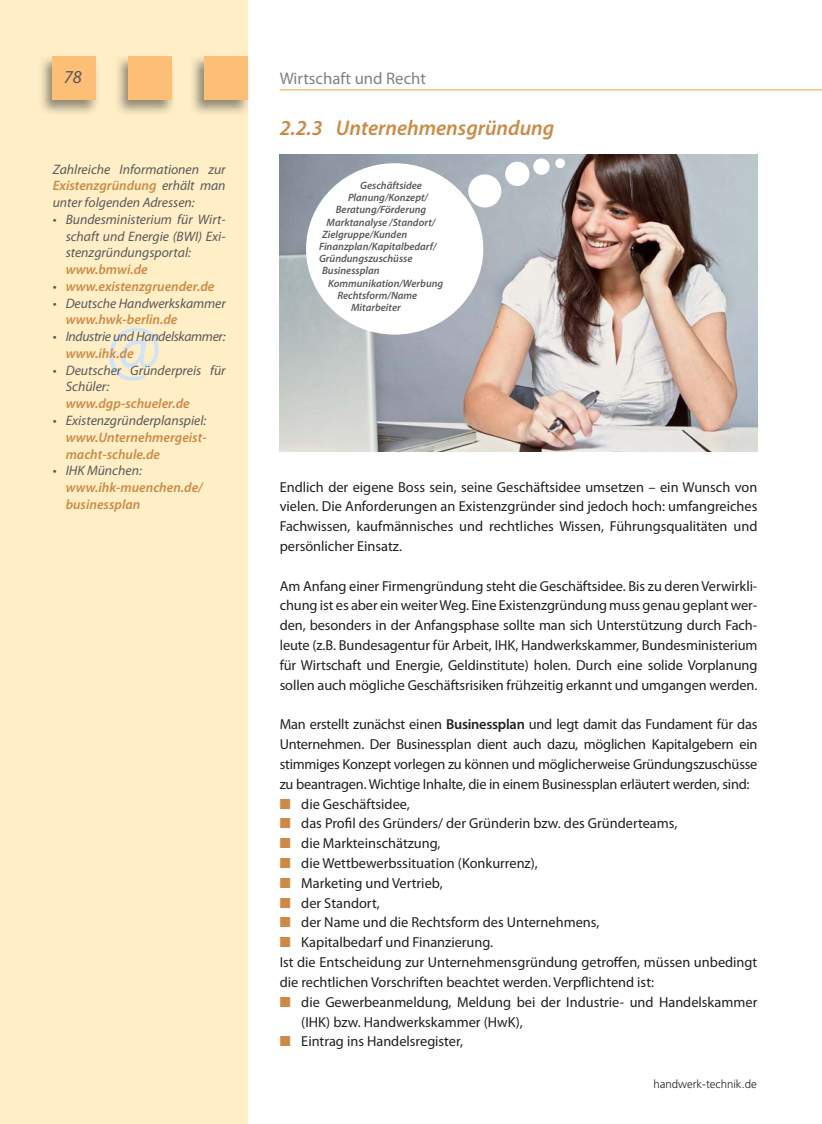
<style>
.page{position:relative;width:822px;height:1124px;background:#fff}
.page>*{position:absolute;margin:0;border:0;box-sizing:border-box;transform-origin:0 0}
.t1{font:76.2px "Myriad Pro";color:#d1e4f6}
.t2{font:italic 600 21.3px "Myriad Pro";color:#cd8a46}
.t3{font:italic 18.3px "Myriad Pro";color:#58595b}
.t4{font:16.8px "Myriad Pro";color:#808285}
.t5{font:14.55px/19.8px "Myriad Pro";color:#231f20;text-align:justify}
.t6{font:italic 13.65px/16.8px "Myriad Pro";color:#58595b;text-align:justify}
.t7{font:italic 600 13.65px/16.8px "Myriad Pro";color:#cd8a46}
.t8{font:italic 13.65px "Myriad Pro";letter-spacing:-.025em;color:#58595b}
.t9{font:300 11.4px "Frutiger LT Std";color:#231f20}
.t10{font:italic 600 10.65px "Myriad Pro";color:#58595b}
.s1{font-weight:600;color:#cd8a46}
.s2{font-weight:400;color:#58595b}
.s3{font-weight:600}
.s4{color:#cd8a46}
</style>
<div class="page">
<div style="left:0;top:0;width:247px;height:1124px;background:#ffeec6"></div>
<img style="left:192px;top:55px;width:56px;height:60px">
<div style="left:204px;top:56px;width:43px;height:43px;background:#fdbf75"></div>
<img style="left:117px;top:56px;width:56px;height:57px">
<div style="left:128px;top:56px;width:43px;height:43px;background:#fdbf75"></div>
<img style="left:41px;top:56px;width:56px;height:57px">
<div style="left:53px;top:56px;width:43px;height:43px;background:#fdbf75"></div>
<hr style="left:280px;top:89px;width:541px;height:2px;background:#fdbf75">
<img style="left:280px;top:155px;width:477px;height:297px">
<div style="left:306px;top:163px;width:177px;height:171px;background:#fff;border-radius:50%"></div>
<div style="left:468px;top:174px;width:33px;height:33px;background:#fff;border-radius:50%"></div>
<div style="left:505px;top:162px;width:24px;height:24px;background:#fff;border-radius:50%"></div>
<div style="left:533px;top:158px;width:16px;height:17px;background:#fff;border-radius:50%"></div>
<div style="left:555px;top:158px;width:10px;height:10px;background:#fff;border-radius:50%"></div>
<p class="t3" style="left:64px;top:70px;width:19px">78</p>
<p class="t4" style="left:280px;top:72px;width:148px">Wirtschaft und Recht</p>
<p class="t6" style="left:53px;top:161px;width:174px">Zahlreiche Informationen zur <span class="s1">Existenzgründung</span> erhält man unter folgenden Adressen:</p>
<p class="t6" style="left:66px;top:212px;width:161px;text-indent:-13px">• Bundesministerium für Wirt&shy;schaft und Energie (BWI) Exi&shy;stenzgründungsportal:</p>
<p class="t7" style="left:66px;top:262px;width:84px">www.bmwi.de</p>
<p class="t7" style="left:53px;top:279px;width:163px"><span class="s2">•</span> www.existenzgruender.de</p>
<p class="t6" style="left:53px;top:295px;width:174px">• Deutsche Handwerkskammer</p>
<p class="t7" style="left:66px;top:312px;width:113px">www.hwk-berlin.de</p>
<p class="t8" style="left:53px;top:331px;width:174px">• Industrie und Handelskammer:</p>
<p class="t7" style="left:66px;top:346px;width:69px">www.ihk.de</p>
<p class="t6" style="left:66px;top:363px;width:161px;text-indent:-13px">• Deutscher Gründerpreis für<br>Schüler:</p>
<p class="t7" style="left:66px;top:396px;width:126px">www.dgp-schueler.de</p>
<p class="t6" style="left:53px;top:413px;width:155px">• Existenzgründerplanspiel:</p>
<p class="t7" style="left:66px;top:429px;width:142px">www.Unternehmergeist&shy;macht-schule.de</p>
<p class="t6" style="left:53px;top:463px;width:91px">• IHK München:</p>
<p class="t7" style="left:66px;top:480px;width:138px">www.ihk-muenchen.de/ businessplan</p>
<h1 class="t1" style="left:106px;top:318px;width:57px">@</h1>
<h2 class="t2" style="left:280px;top:120px;width:276px">2.2.3 Unternehmensgründung</h2>
<p class="t10" style="left:360px;top:181px;width:63px">Geschäftsidee</p>
<p class="t10" style="left:348px;top:194px;width:82px">Planung/Konzept/</p>
<p class="t10" style="left:336px;top:206px;width:92px">Beratung/Förderung</p>
<p class="t10" style="left:326px;top:218px;width:110px">Marktanalyse /Standort/</p>
<p class="t10" style="left:322px;top:230px;width:87px">Zielgruppe/Kunden</p>
<p class="t10" style="left:319px;top:242px;width:119px">Finanzplan/Kapitalbedarf/</p>
<p class="t10" style="left:319px;top:255px;width:95px">Gründungszuschüsse</p>
<p class="t10" style="left:322px;top:267px;width:59px">Businessplan</p>
<p class="t10" style="left:328px;top:279px;width:117px">Kommunikation/Werbung</p>
<p class="t10" style="left:337px;top:291px;width:81px">Rechtsform/Name</p>
<p class="t10" style="left:351px;top:303px;width:51px">Mitarbeiter</p>
<p class="t5" style="left:280px;top:478px;width:479px">Endlich der eigene Boss sein, seine Geschäftsidee umsetzen – ein Wunsch von vielen. Die Anforderungen an Existenzgründer sind jedoch hoch: umfangreiches Fachwissen, kaufmännisches und rechtliches Wissen, Führungsqualitäten und persönlicher Einsatz.</p>
<p class="t5" style="left:280px;top:577px;width:479px">Am Anfang einer Firmengründung steht die Geschäftsidee. Bis zu deren Verwirkli&shy;chung ist es aber ein weiter Weg. Eine Existenzgründung muss genau geplant wer&shy;den, besonders in der Anfangsphase sollte man sich Unterstützung durch Fach&shy;leute (z.B. Bundesagentur für Arbeit, IHK, Handwerkskammer, Bundesministerium für Wirtschaft und Energie, Geldinstitute) holen. Durch eine solide Vorplanung sollen auch mögliche Geschäftsrisiken frühzeitig erkannt und umgangen werden.</p>
<p class="t5" style="left:280px;top:715px;width:479px">Man erstellt zunächst einen <span class="s3">Businessplan</span> und legt damit das Fundament für das Unternehmen. Der Businessplan dient auch dazu, möglichen Kapitalgebern ein stimmiges Konzept vorlegen zu können und möglicherweise Gründungszuschüsse zu beantragen. Wichtige Inhalte, die in einem Businessplan erläutert werden, sind:</p>
<p class="t5" style="left:280px;top:795px;width:132px"><span class="s4">■</span> die Geschäftsidee,</p>
<p class="t5" style="left:280px;top:814px;width:399px"><span class="s4">■</span> das Profil des Gründers/ der Gründerin bzw. des Gründerteams,</p>
<p class="t5" style="left:280px;top:834px;width:162px"><span class="s4">■</span> die Markteinschätzung,</p>
<p class="t5" style="left:280px;top:854px;width:259px"><span class="s4">■</span> die Wettbewerbssituation (Konkurrenz),</p>
<p class="t5" style="left:280px;top:874px;width:164px"><span class="s4">■</span> Marketing und Vertrieb,</p>
<p class="t5" style="left:280px;top:894px;width:101px"><span class="s4">■</span> der Standort,</p>
<p class="t5" style="left:279px;top:913px;width:321px"><span class="s4">■</span> der Name und die Rechtsform des Unternehmens,</p>
<p class="t5" style="left:279px;top:933px;width:479px;text-align:left"><span class="s4">■</span> Kapitalbedarf und Finanzierung.<br>Ist die Entscheidung zur Unternehmensgründung getroffen, müssen unbedingt die rechtlichen Vorschriften beachtet werden. Verpflichtend ist:</p>
<p class="t5" style="left:301px;top:993px;width:457px;text-indent:-22px"><span class="s4">■</span> die Gewerbeanmeldung, Meldung bei der Industrie- und Handelskammer (IHK) bzw. Handwerkskammer (HwK),</p>
<p class="t5" style="left:279px;top:1032px;width:185px"><span class="s4">■</span> Eintrag ins Handelsregister,</p>
<p class="t9" style="left:653px;top:1077px;width:105px">handwerk-technik.de</p>
</div>
